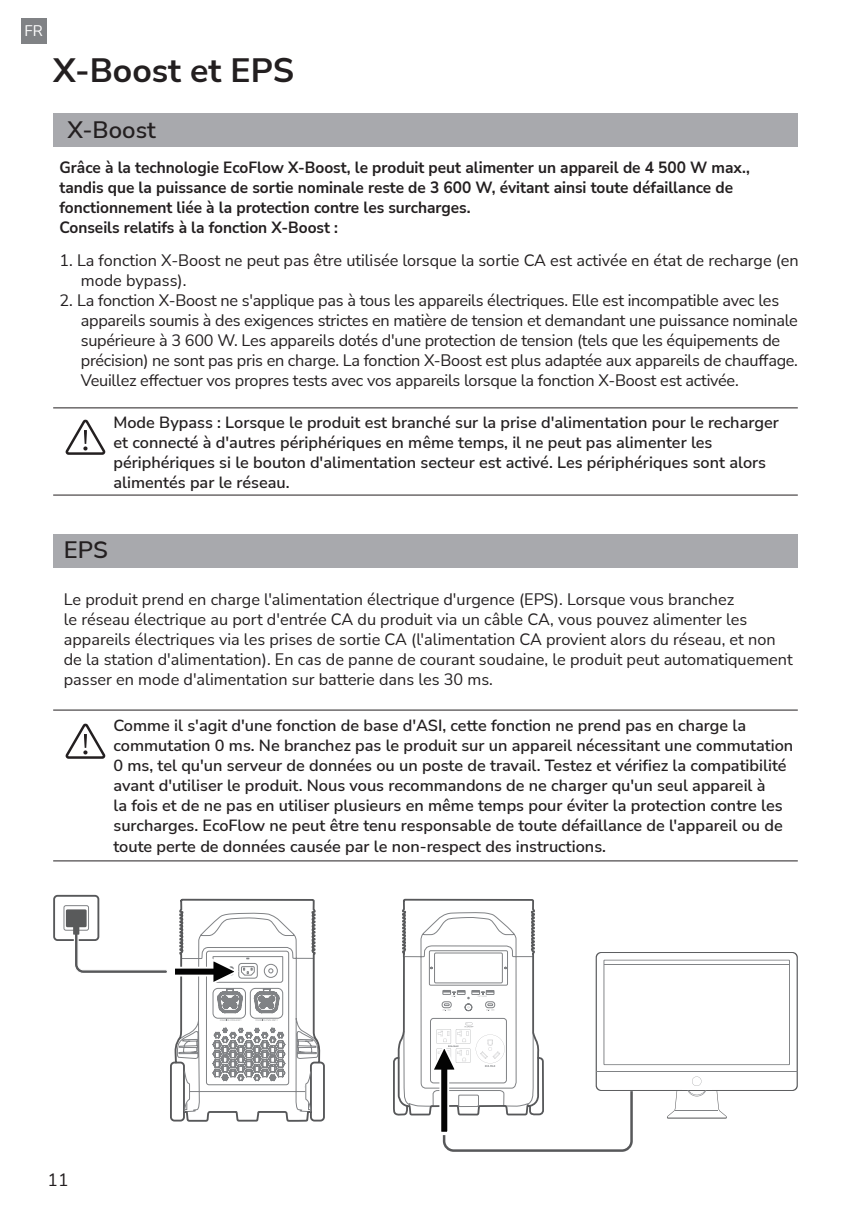
<style>
.page{position:relative;width:851px;height:1205px;background:#fff}
.page>*{position:absolute;margin:0;border:0;box-sizing:border-box;transform-origin:0 0}
._1级标题{font:700 33.75px "Nunito Sans";color:#231f20}
.二级标题{font:600 23.75px "Nunito Sans";color:#231f20}
.t1{font:17.5px "Nunito Sans";color:#231f20}
.警告{font:600 16.25px/20px "Nunito Sans";color:#231f20}
.正文{font:16.25px/20px "Nunito Sans";letter-spacing:-.015em;color:#231f20}
.正文2_不缩{font:16.25px/20px "Nunito Sans";color:#231f20}
.正文2_不缩-2{font:700 16.25px/20px "Nunito Sans";color:#231f20;scale:.95 1}
.t2{font:15px "Nunito Sans";color:#fff}
</style>
<div class="page">
<div style="left:21px;top:18px;width:25px;height:25px;background:#808285"></div>
<div style="left:53px;top:113px;width:744px;height:34px;background:#a8a9ad"></div>
<div style="left:53px;top:534px;width:744px;height:33px;background:#a8a9ad"></div>
<hr style="left:53px;top:407px;width:744px;height:1px;background:#231f20">
<hr style="left:53px;top:709px;width:744px;height:1px;background:#231f20">
<hr style="left:53px;top:495px;width:744px;height:1px;background:#231f20">
<hr style="left:53px;top:860px;width:744px;height:1px;background:#231f20">
<svg style="left:65px;top:419px;width:41px;height:36px"></svg>
<svg style="left:65px;top:723px;width:41px;height:36px"></svg>
<div style="left:53px;top:895px;width:46px;height:46px;border:2px solid #57585a;border-radius:3px"></div>
<div style="left:64px;top:905px;width:25px;height:25px;border:1px solid #808285;border-radius:2px"></div>
<svg style="left:170px;top:898px;width:155px;height:224px"></svg>
<svg style="left:184px;top:1027px;width:127px;height:85px"></svg>
<svg style="left:66px;top:909px;width:217px;height:111px"></svg>
<svg style="left:393px;top:898px;width:404px;height:254px"></svg>
<p class="t2" style="left:25px;top:21px;width:20px">FR</p>
<p class="_1级标题" style="left:53px;top:46px;width:242px">X-Boost et EPS</p>
<p class="二级标题" style="left:67px;top:113px;width:90px">X-Boost</p>
<p class="正文2_不缩-2" style="left:60px;top:157px;width:728px">Grâce à la technologie EcoFlow X-Boost, le produit peut alimenter un appareil de 4 500 W max., tandis que la puissance de sortie nominale reste de 3 600 W, évitant ainsi toute défaillance de fonctionnement liée à la protection contre les surcharges.</p>
<p class="正文2_不缩-2" style="left:60px;top:217px;width:294px">Conseils relatifs à la fonction X-Boost :</p>
<p class="正文" style="left:81px;top:250px;width:719px;text-indent:-21px">1. La fonction X-Boost ne peut pas être utilisée lorsque la sortie CA est activée en état de recharge (en mode bypass).</p>
<p class="正文" style="left:81px;top:290px;width:718px;text-indent:-21px">2. La fonction X-Boost ne s'applique pas à tous les appareils électriques. Elle est incompatible avec les appareils soumis à des exigences strictes en matière de tension et demandant une puissance nominale supérieure à 3 600 W. Les appareils dotés d'une protection de tension (tels que les équipements de précision) ne sont pas pris en charge. La fonction X-Boost est plus adaptée aux appareils de chauffage.<br>Veuillez effectuer vos propres tests avec vos appareils lorsque la fonction X-Boost est activée.</p>
<p class="警告" style="left:113px;top:411px;width:666px">Mode Bypass : Lorsque le produit est branché sur la prise d'alimentation pour le recharger et connecté à d'autres périphériques en même temps, il ne peut pas alimenter les périphériques si le bouton d'alimentation secteur est activé. Les périphériques sont alors alimentés par le réseau.</p>
<p class="二级标题" style="left:64px;top:533px;width:46px">EPS</p>
<p class="正文2_不缩" style="left:64px;top:588px;width:730px">Le produit prend en charge l'alimentation électrique d'urgence (EPS). Lorsque vous branchez<br>le réseau électrique au port d'entrée CA du produit via un câble CA, vous pouvez alimenter les appareils électriques via les prises de sortie CA (l'alimentation CA provient alors du réseau, et non de la station d'alimentation). En cas de panne de courant soudaine, le produit peut automatiquement passer en mode d'alimentation sur batterie dans les 30 ms.</p>
<p class="警告" style="left:113px;top:715px;width:681px">Comme il s'agit d'une fonction de base d'ASI, cette fonction ne prend pas en charge la commutation 0 ms. Ne branchez pas le produit sur un appareil nécessitant une commutation 0 ms, tel qu'un serveur de données ou un poste de travail. Testez et vérifiez la compatibilité avant d'utiliser le produit. Nous vous recommandons de ne charger qu'un seul appareil à<br>la fois et de ne pas en utiliser plusieurs en même temps pour éviter la protection contre les surcharges. EcoFlow ne peut être tenu responsable de toute défaillance de l'appareil ou de toute perte de données causée par le non-respect des instructions.</p>
<p class="t1" style="left:47px;top:1167px;width:23px">11</p>
</div>
